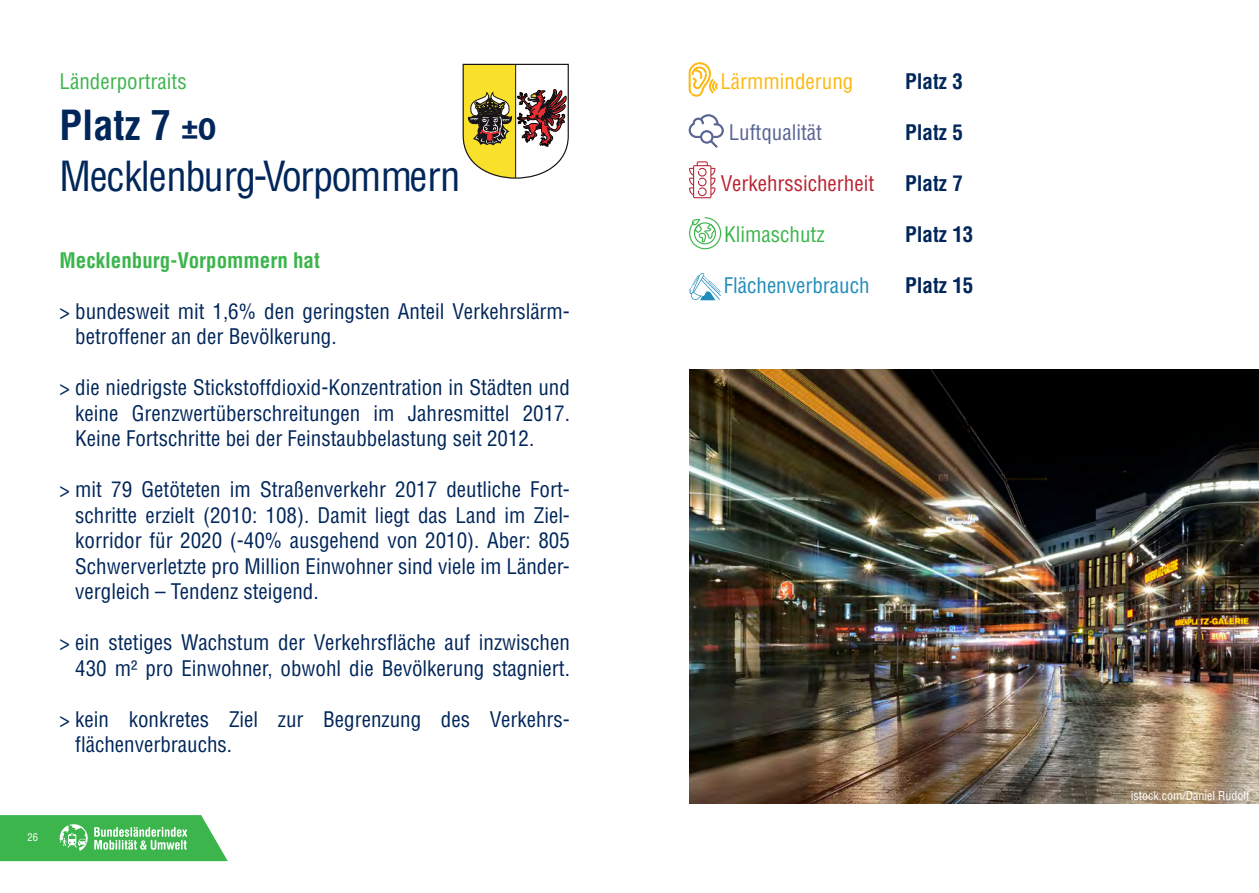
<style>
.page{position:relative;width:1259px;height:893px;background:#fff}
.page>*{position:absolute;margin:0;border:0;box-sizing:border-box;transform-origin:0 0}
.Überschrift{font:condensed 40.5px "Helvetica LT Std";letter-spacing:-.03em;color:#00265a}
.Überschrift-2{font:700 condensed 40.5px "Helvetica LT Std";color:#00265a}
.Fließtext{font:condensed 21px/25.5px "Helvetica LT Std";color:#00265a}
.Fließtext-2{font:700 condensed 21px "Helvetica LT Std";color:#00265a}
.Subline_Minuskeln{font:700 condensed 21px "Helvetica LT Std";color:#3cb54c}
.Fließtext-3{font:condensed 21px "Helvetica LT Std";color:#b92332}
.Fließtext-4{font:condensed 21px "Helvetica LT Std";color:#218cba}
.Kapitel_Überschrift{font:condensed 21px "Helvetica LT Std";color:#3cb54c}
.Fließtext-5{font:condensed 21px "Helvetica LT Std";color:#fdb913}
.Fließtext-6{font:condensed 21px "Helvetica LT Std";color:#596494}
.Fließtext-7{font:condensed 21px "Helvetica LT Std";color:#3cb54c}
.Fließtext-8{font:condensed 12px "Helvetica LT Std";color:#fff}
.t1{font:condensed 10.5px "Helvetica LT Std";color:#fff}
.s1{font-family:"Lato";font-weight:900;font-stretch:normal;font-size:30px}
</style>
<div class="page">
<svg style="left:0;top:815px;width:228px;height:46px;background:#5bc069"></svg>
<img style="left:689px;top:370px;width:570px;height:433px">
<svg style="left:462px;top:64px;width:107px;height:115px"></svg>
<svg style="left:689px;top:63px;width:28px;height:33px"></svg>
<svg style="left:689px;top:114px;width:34px;height:33px"></svg>
<svg style="left:689px;top:161px;width:26px;height:37px"></svg>
<svg style="left:689px;top:217px;width:32px;height:32px"></svg>
<svg style="left:689px;top:273px;width:32px;height:27px"></svg>
<p class="Kapitel_Überschrift" style="left:60px;top:68px;width:129px">Länderportraits</p>
<p class="Überschrift-2" style="left:60px;top:100px;width:158px">Platz 7 <span class="s1">±0</span></p>
<p class="Überschrift" style="left:60px;top:151px;width:402px">Mecklenburg-Vorpommern</p>
<p class="Subline_Minuskeln" style="left:60px;top:247px;width:262px">Mecklenburg-Vorpommern hat</p>
<p class="Fließtext" style="left:75px;top:298px;width:496px;text-indent:-16px">&gt; bundesweit mit 1,6% den geringsten Anteil Verkehrslärm&shy;betroffener an der Bevölkerung.</p>
<p class="Fließtext" style="left:75px;top:375px;width:496px;text-align:justify;text-indent:-16px">&gt; die niedrigste Stickstoffdioxid-Konzentration in Städten und keine Grenzwertüberschreitungen im Jahresmittel 2017.<br>Keine Fortschritte bei der Feinstaubbelastung seit 2012.</p>
<p class="Fließtext" style="left:75px;top:477px;width:496px;text-align:justify;text-indent:-16px">&gt; mit 79 Getöteten im Straßenverkehr 2017 deutliche Fort&shy;schritte erzielt (2010: 108). Damit liegt das Land im Ziel&shy;korridor für 2020 (-40% ausgehend von 2010). Aber: 805<br>Schwerverletzte pro Million Einwohner sind viele im Länder&shy;vergleich – Tendenz steigend.</p>
<p class="Fließtext" style="left:60px;top:630px;width:512px;text-align:right">&gt; ein stetiges Wachstum der Verkehrsfläche auf inzwischen<br>430 m² pro Einwohner, obwohl die Bevölkerung stagniert.</p>
<p class="Fließtext" style="left:75px;top:706px;width:496px;text-indent:-16px">&gt; kein konkretes Ziel zur Begrenzung des Verkehrs&shy;flächenverbrauchs.</p>
<p class="t1" style="left:28px;top:831px;width:12px">26</p>
<p class="Fließtext-5" style="left:720px;top:68px;width:134px">Lärmminderung</p>
<p class="Fließtext-2" style="left:905px;top:68px;width:59px">Platz 3</p>
<p class="Fließtext-6" style="left:728px;top:119px;width:95px">Luftqualität</p>
<p class="Fließtext-2" style="left:905px;top:119px;width:59px">Platz 5</p>
<p class="Fließtext-3" style="left:720px;top:170px;width:155px">Verkehrssicherheit</p>
<p class="Fließtext-2" style="left:905px;top:170px;width:59px">Platz 7</p>
<p class="Fließtext-7" style="left:724px;top:221px;width:102px">Klimaschutz</p>
<p class="Fließtext-2" style="left:905px;top:221px;width:70px">Platz 13</p>
<p class="Fließtext-4" style="left:724px;top:272px;width:147px">Flächenverbrauch</p>
<p class="Fließtext-2" style="left:905px;top:272px;width:70px">Platz 15</p>
<p class="Fließtext-8" style="left:1130px;top:788px;width:120px">istock.com/Daniel Rudolf</p>
</div>
